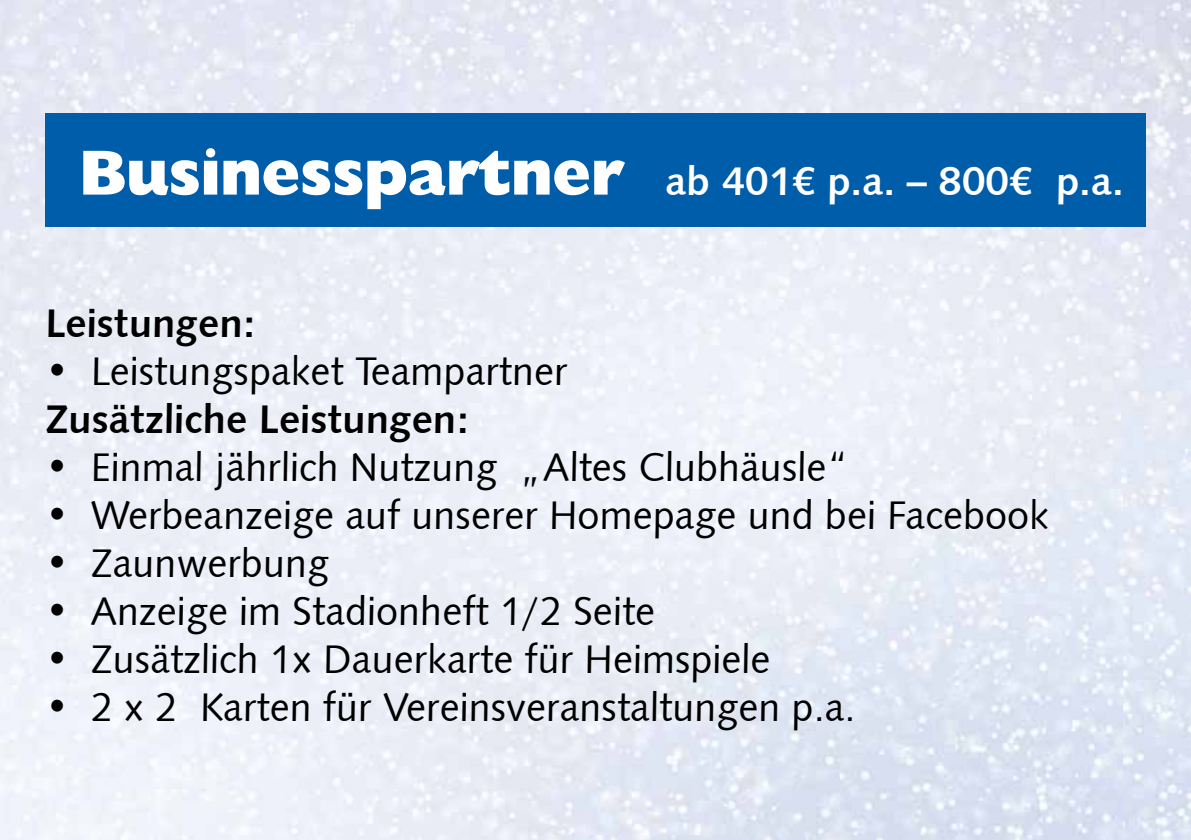
<style>
.page{position:relative;width:1191px;height:840px;background:#fff}
.page>*{position:absolute;margin:0;border:0;box-sizing:border-box;transform-origin:0 0}
.t1{font:40px "Humanist 531 BT Roman A";color:#000}
.t2{font:40px "Humanist 531 BT Bold A";color:#fff}
.t3{font:40px "Humanist 531 BT Bold A";color:#000}
.s1{font-family:"Humanist 521 BT";font-weight:800;font-size:64px}
.s2{font-family:"Swiss 721 BT";font-weight:700}
</style>
<div class="page">
<img style="left:0;top:0;width:1191px;height:839px">
<div style="left:45px;top:113px;width:1100px;height:114px;background:#005da9"></div>
<p class="t2" style="left:79px;top:156px;width:1046px"><span class="s1">Businesspartner</span> ab 401€ p.a. – 800€ p.a.</p>
<p class="t3" style="left:45px;top:298px;width:213px">Leistungen:</p>
<p class="t1" style="left:45px;top:345px;width:524px"><span class="s2">•</span> Leistungspaket Teampartner</p>
<p class="t3" style="left:45px;top:394px;width:426px">Zusätzliche Leistungen:</p>
<p class="t1" style="left:45px;top:441px;width:804px"><span class="s2">•</span> Einmal jährlich Nutzung „Altes Clubhäusle“</p>
<p class="t1" style="left:45px;top:489px;width:1005px"><span class="s2">•</span> Werbeanzeige auf unserer Homepage und bei Facebook</p>
<p class="t1" style="left:45px;top:537px;width:285px"><span class="s2">•</span> Zaunwerbung</p>
<p class="t1" style="left:45px;top:585px;width:611px"><span class="s2">•</span> Anzeige im Stadionheft 1/2 Seite</p>
<p class="t1" style="left:45px;top:633px;width:726px"><span class="s2">•</span> Zusätzlich 1x Dauerkarte für Heimspiele</p>
<p class="t1" style="left:45px;top:681px;width:812px"><span class="s2">•</span> 2 x 2 Karten für Vereinsveranstaltungen p.a.</p>
</div>
